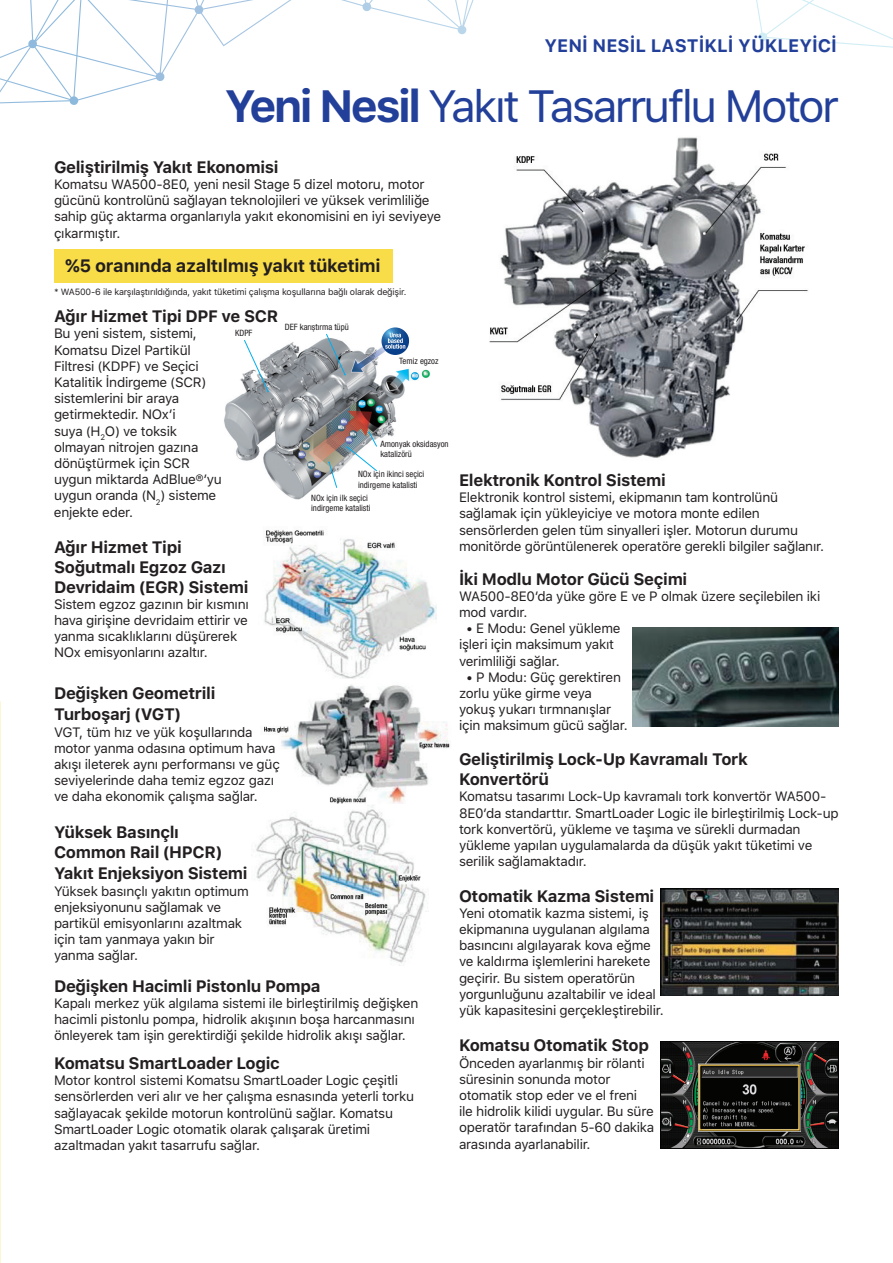
<style>
.page{position:relative;width:893px;height:1263px;background:#fff}
.page>*{position:absolute;margin:0;border:0;box-sizing:border-box;transform-origin:0 0}
.t1{font:45px "SFUI Text";letter-spacing:-.06em;color:#223f99}
.t2{font:700 18px "SFUI Text";color:#223f99}
.t3{font:700 17.85px "SFUI Text";letter-spacing:-.02em;color:#231f20}
.t4{font:700 16.5px/19.8px "SFUI Text";letter-spacing:-.02em;color:#231f20}
.t5{font:13.5px/16.2px "SFUI Text";letter-spacing:-.02em;color:#231f20}
.t6{font:9px "SFUI Text";letter-spacing:-.02em;color:#231f20}
.t7{font:condensed 8.7px/10.5px "Helvetica Neue LT Pro";color:#231f20}
.s1{font-weight:700}
</style>
<div class="page">
<svg style="left:0;top:0;width:893px;height:60px"></svg>
<img style="left:224px;top:328px;width:206px;height:172px">
<svg style="left:244px;top:340px;width:25px;height:52px"></svg>
<svg style="left:326px;top:333px;width:20px;height:42px"></svg>
<svg style="left:347px;top:431px;width:30px;height:40px"></svg>
<svg style="left:328px;top:461px;width:9px;height:27px"></svg>
<svg style="left:381px;top:327px;width:28px;height:28px"></svg>
<svg style="left:385px;top:333px;width:20px;height:16px"></svg>
<img style="left:264px;top:684px;width:186px;height:120px">
<img style="left:264px;top:530px;width:172px;height:148px">
<img style="left:255px;top:805px;width:172px;height:158px">
<img style="left:661px;top:1041px;width:178px;height:107px">
<img style="left:489px;top:137px;width:319px;height:321px">
<div style="left:54px;top:249px;width:338px;height:34px;background:#f8dc48"></div>
<img style="left:633px;top:627px;width:206px;height:100px">
<img style="left:661px;top:888px;width:178px;height:108px">
<h2 class="t2" style="left:544px;top:33px;width:294px">YENİ NESİL LASTİKLİ YÜKLEYİCİ</h2>
<h1 class="t1" style="left:225px;top:74px;width:616px"><span class="s1">Yeni Nesil</span> Yakıt Tasarruflu Motor</h1>
<p class="t4" style="left:54px;top:157px;width:226px">Geliştirilmiş Yakıt Ekonomisi</p>
<p class="t5" style="left:54px;top:176px;width:389px">Komatsu WA500-8E0, yeni nesil Stage 5 dizel motoru, motor gücünü kontrolünü sağlayan teknolojileri ve yüksek verimliliğe sahip güç aktarma organlarıyla yakıt ekonomisini en iyi seviyeye çıkarmıştır.</p>
<h3 class="t3" style="left:65px;top:253px;width:317px">%5 oranında azaltılmış yakıt tüketimi</h3>
<p class="t6" style="left:54px;top:286px;width:354px">* WA500-6 ile karşılaştırıldığında, yakıt tüketimi çalışma koşullarına bağlı olarak değişir.</p>
<p class="t4" style="left:54px;top:307px;width:226px">Ağır Hizmet Tipi DPF ve SCR</p>
<p class="t5" style="left:54px;top:326px;width:169px">Bu yeni sistem, sistemi,<br>Komatsu Dizel Partikül<br>Filtresi (KDPF) ve Seçici<br>Katalitik İndirgeme (SCR) sistemlerini bir araya getirmektedir. NOx’i<br>suya (H<sub>2</sub>O) ve toksik olmayan nitrojen gazına dönüştürmek için SCR uygun miktarda AdBlue®’yu uygun oranda (N<sub>2</sub>) sisteme enjekte eder.</p>
<p class="t7" style="left:285px;top:321px;width:65px">DEF karıştırma tüpü</p>
<p class="t7" style="left:235px;top:328px;width:19px">KDPF</p>
<p class="t7" style="left:399px;top:355px;width:41px">Temiz egzoz</p>
<p class="t7" style="left:380px;top:438px;width:70px">Amonyak oksidasyon katalizörü</p>
<p class="t7" style="left:358px;top:469px;width:68px">NOx için ikinci seçici indirgeme katalisti</p>
<p class="t7" style="left:311px;top:492px;width:61px">NOx için ilk seçici indirgeme katalisti</p>
<p class="t4" style="left:54px;top:538px;width:196px">Ağır Hizmet Tipi<br>Soğutmalı Egzoz Gazı<br>Devridaim (EGR) Sistemi</p>
<p class="t5" style="left:54px;top:596px;width:196px">Sistem egzoz gazının bir kısmını hava girişine devridaim ettirir ve yanma sıcaklıklarını düşürerek<br>NOx emisyonlarını azaltır.</p>
<p class="t4" style="left:54px;top:683px;width:163px;line-height:21.5px">Değişken Geometrili<br>Turboşarj (VGT)</p>
<p class="t5" style="left:54px;top:724px;width:227px">VGT, tüm hız ve yük koşullarında motor yanma odasına optimum hava akışı ileterek aynı performansı ve güç seviyelerinde daha temiz egzoz gazı ve daha ekonomik çalışma sağlar.</p>
<p class="t4" style="left:54px;top:823px;width:170px">Yüksek Basınçlı<br>Common Rail (HPCR)</p>
<p class="t4" style="left:54px;top:864px;width:195px">Yakıt Enjeksiyon Sistemi</p>
<p class="t5" style="left:54px;top:883px;width:196px">Yüksek basınçlı yakıtın optimum enjeksiyonunu sağlamak ve partikül emisyonlarını azaltmak için tam yanmaya yakın bir yanma sağlar.</p>
<p class="t4" style="left:54px;top:977px;width:268px">Değişken Hacimli Pistonlu Pompa</p>
<p class="t5" style="left:54px;top:996px;width:366px">Kapalı merkez yük algılama sistemi ile birleştirilmiş değişken hacimli pistonlu pompa, hidrolik akışının boşa harcanmasını önleyerek tam işin gerektirdiği şekilde hidrolik akışı sağlar.</p>
<p class="t4" style="left:54px;top:1054px;width:227px">Komatsu SmartLoader Logic</p>
<p class="t5" style="left:54px;top:1073px;width:362px">Motor kontrol sistemi Komatsu SmartLoader Logic çeşitli sensörlerden veri alır ve her çalışma esnasında yeterli torku sağlayacak şekilde motorun kontrolünü sağlar. Komatsu SmartLoader Logic otomatik olarak çalışarak üretimi azaltmadan yakıt tasarrufu sağlar.</p>
<p class="t4" style="left:459px;top:471px;width:208px">Elektronik Kontrol Sistemi</p>
<p class="t5" style="left:459px;top:490px;width:367px">Elektronik kontrol sistemi, ekipmanın tam kontrolünü sağlamak için yükleyiciye ve motora monte edilen sensörlerden gelen tüm sinyalleri işler. Motorun durumu monitörde görüntülenerek operatöre gerekli bilgiler sağlanır.</p>
<p class="t4" style="left:459px;top:569px;width:230px">İki Modlu Motor Gücü Seçimi</p>
<p class="t5" style="left:459px;top:588px;width:363px">WA500-8E0’da yüke göre E ve P olmak üzere seçilebilen iki mod vardır.</p>
<p class="t5" style="left:459px;top:621px;width:163px;text-indent:7px">• E Modu: Genel yükleme işleri için maksimum yakıt verimliliği sağlar.</p>
<p class="t5" style="left:459px;top:669px;width:170px;text-indent:7px">• P Modu: Güç gerektiren zorlu yüke girme veya yokuş yukarı tırmnanışlar için maksimum gücü sağlar.</p>
<p class="t4" style="left:459px;top:750px;width:290px">Geliştirilmiş Lock-Up Kavramalı Tork<br>Konvertörü</p>
<p class="t5" style="left:459px;top:789px;width:381px">Komatsu tasarımı Lock-Up kavramalı tork konvertör WA500- 8E0’da standarttır. SmartLoader Logic ile birleştirilmiş Lock-up tork konvertörü, yükleme ve taşıma ve sürekli durmadan yükleme yapılan uygulamalarda da düşük yakıt tüketimi ve serilik sağlamaktadır.</p>
<p class="t4" style="left:459px;top:886px;width:197px">Otomatik Kazma Sistemi</p>
<p class="t5" style="left:459px;top:905px;width:206px">Yeni otomatik kazma sistemi, iş ekipmanına uygulanan algılama basıncını algılayarak kova eğme ve kaldırma işlemlerini harekete geçirir. Bu sistem operatörün yorgunluğunu azaltabilir ve ideal yük kapasitesini gerçekleştirebilir.</p>
<p class="t4" style="left:459px;top:1036px;width:192px">Komatsu Otomatik Stop</p>
<p class="t5" style="left:459px;top:1055px;width:197px">Önceden ayarlanmış bir rölanti süresinin sonunda motor otomatik stop eder ve el freni ile hidrolik kilidi uygular. Bu süre operatör tarafından 5-60 dakika arasında ayarlanabilir.</p>
</div>
